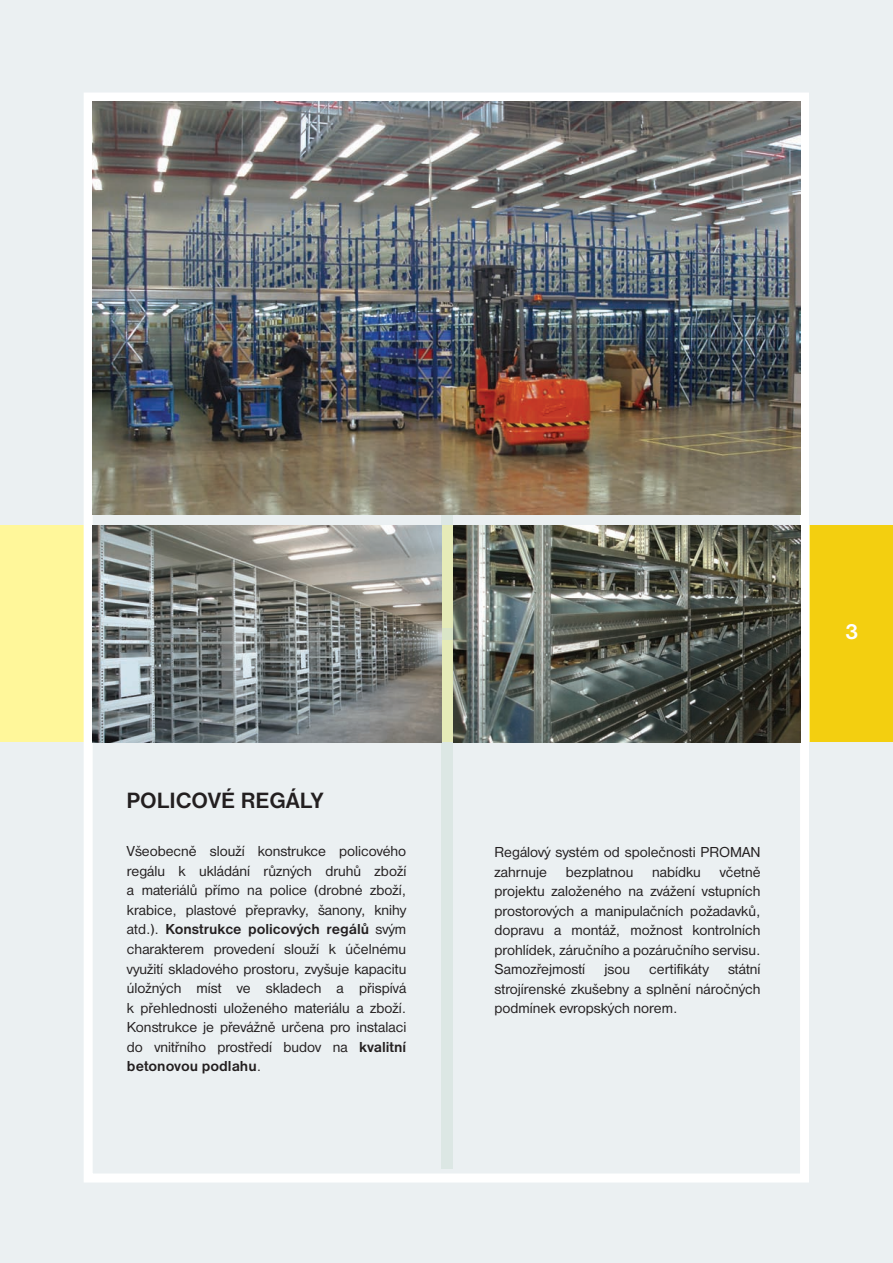
<style>
.page{position:relative;width:893px;height:1263px;background:#fff}
.page>*{position:absolute;margin:0;border:0;box-sizing:border-box;transform-origin:0 0}
.t1{font:700 22.95px "Nimbus Sans DOT";color:#231f20}
.t2{font:700 22.5px "Nimbus Sans DOT";color:#fff}
.t3{font:15px/19.5px "Nimbus Sans DOT";color:#231f20;text-align:justify}
.s1{font-weight:700}
</style>
<div class="page">
<div style="left:0;top:0;width:892px;height:1262px;background:#ebf0f2"></div>
<div style="left:808px;top:525px;width:84px;height:217px;background:#f3cf10"></div>
<div style="left:0;top:525px;width:808px;height:217px;background:#fff79a"></div>
<svg style="left:441px;top:514px;width:12px;height:654px;fill:#dce7e4"></svg>
<div style="left:84px;top:92px;width:724px;height:1090px;border:9px solid #fff"></div>
<img style="left:93px;top:101px;width:707px;height:413px">
<img style="left:93px;top:525px;width:348px;height:217px">
<img style="left:453px;top:525px;width:346px;height:217px">
<h1 class="t1" style="left:126px;top:787px;width:199px">POLICOVÉ REGÁLY</h1>
<p class="t3" style="left:127px;top:841px;width:281px">Všeobecně slouží konstrukce policového regálu k ukládání různých druhů zboží a materiálů přímo na police (drobné zboží, krabice, plastové přepravky, šanony, knihy atd.). <span class="s1">Konstrukce policových regálů</span> svým charakterem provedení slouží k účelnému využití skladového prostoru, zvyšuje kapacitu úložných míst ve skladech a přispívá k přehlednosti uloženého materiálu a zboží.<br>Konstrukce je převážně určena pro instalaci do vnitřního prostředí budov na <span class="s1">kvalitní betonovou podlahu</span>.</p>
<p class="t3" style="left:494px;top:842px;width:267px">Regálový systém od společnosti PROMAN zahrnuje bezplatnou nabídku včetně projektu založeného na zvážení vstupních prostorových a manipulačních požadavků, dopravu a montáž, možnost kontrolních prohlídek, záručního a pozáručního servisu.<br>Samozřejmostí</p>
<p class="t3" style="left:494px;top:959px;width:267px;text-indent:233px">státní strojírenské zkušebny a splnění náročných podmínek evropských norem.</p>
<p class="t3" style="left:604px;top:959px;width:27px">jsou</p>
<p class="t3" style="left:649px;top:959px;width:61px">certifikáty</p>
<h2 class="t2" style="left:844px;top:618px;width:15px">3</h2>
</div>
